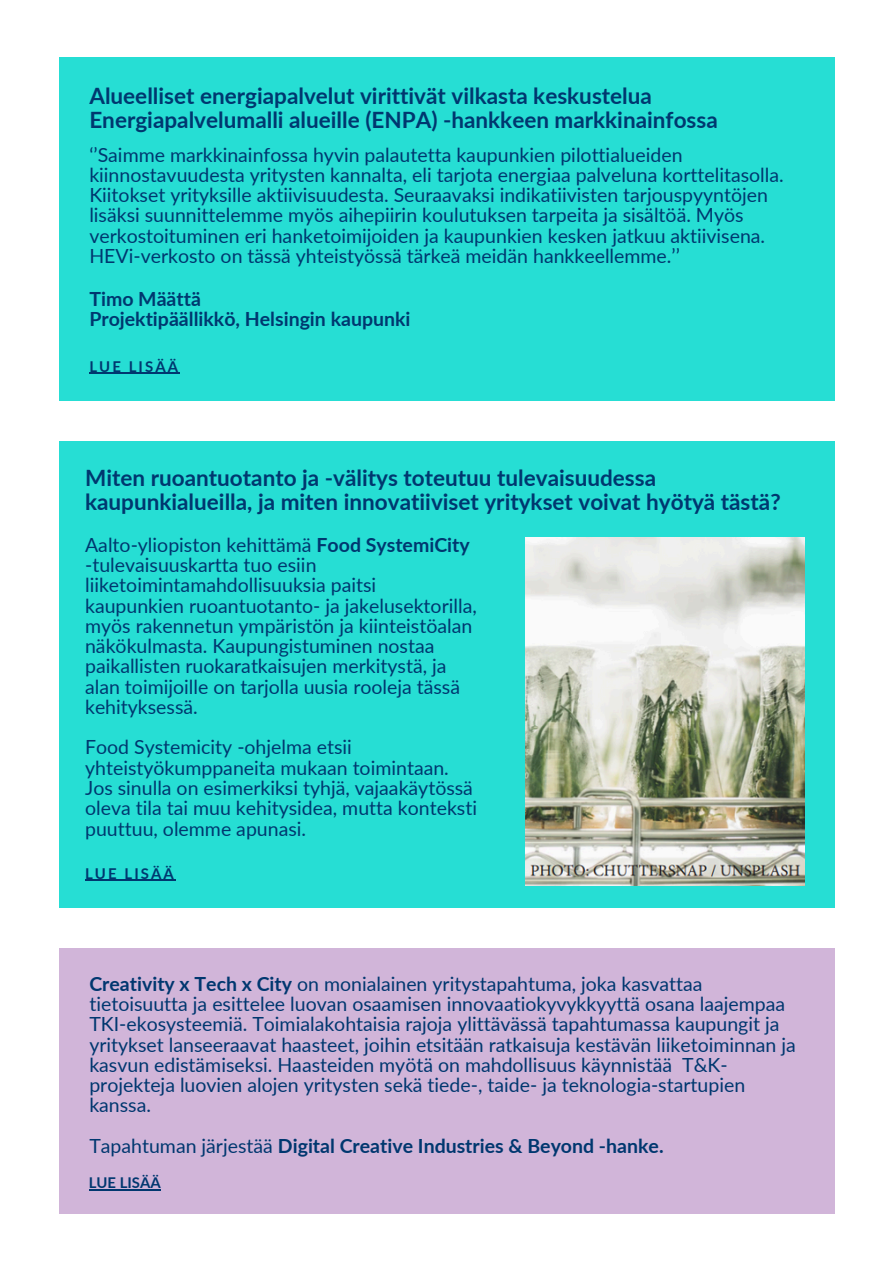
<style>
.page{position:relative;width:894px;height:1264px;background:#fff}
.page>*{position:absolute;margin:0;border:0;box-sizing:border-box;transform-origin:0 0}
.t1{font:700 22.5px/23.7px "Lato";color:#00376f}
.t2{font:19.5px/20.2px "Lato";color:#00376f}
.t3{font:700 19.5px/20.2px "Lato";color:#00376f}
.t4{font:700 14.85px "Lato";letter-spacing:.14em;color:#00376f}
.t5{font:700 14.85px "Lato";color:#00376f}
.s1{font-weight:700}
.s2{font-weight:400}
</style>
<div class="page">
<div style="left:59px;top:948px;width:775px;height:265px;background:#d1b5d9"></div>
<div style="left:59px;top:57px;width:775px;height:343px;background:#26ded4"></div>
<div style="left:59px;top:441px;width:775px;height:466px;background:#26ded4"></div>
<hr style="left:85px;top:879px;width:91px;height:1px;background:#00376f">
<hr style="left:89px;top:372px;width:91px;height:2px;background:#00376f">
<img style="left:526px;top:537px;width:277px;height:349px">
<hr style="left:89px;top:1189px;width:72px;height:1px;background:#00376f">
<h1 class="t1" style="left:89px;top:83px;width:629px">Alueelliset energiapalvelut virittivät vilkasta keskustelua<br>Energiapalvelumalli alueille (ENPA) -hankkeen markkinainfossa</h1>
<p class="t2" style="left:89px;top:144px;width:695px">‘’Saimme markkinainfossa hyvin palautetta kaupunkien pilottialueiden kiinnostavuudesta yritysten kannalta, eli tarjota energiaa palveluna korttelitasolla.<br>Kiitokset yrityksille aktiivisuudesta. Seuraavaksi indikatiivisten tarjouspyyntöjen lisäksi suunnittelemme myös aihepiirin koulutuksen tarpeita ja sisältöä. Myös verkostoituminen eri hanketoimijoiden ja kaupunkien kesken jatkuu aktiivisena.<br>HEVi-verkosto on tässä yhteistyössä tärkeä meidän hankkeellemme.’’</p>
<h1 class="t3" style="left:89px;top:288px;width:322px">Timo Määttä<br>Projektipäällikkö, Helsingin kaupunki</h1>
<p class="t4" style="left:89px;top:357px;width:90px">LUE LISÄÄ</p>
<h3 class="t1" style="left:85px;top:466px;width:697px">Miten ruoantuotanto ja -välitys toteutuu tulevaisuudessa kaupunkialueilla, ja miten innovatiiviset yritykset voivat hyötyä tästä?</h3>
<h3 class="t2" style="left:85px;top:534px;width:393px">Aalto-yliopiston kehittämä <span class="s1">Food SystemiCity </span>-tulevaisuuskartta tuo esiin liiketoimintamahdollisuuksia paitsi kaupunkien ruoantuotanto- ja jakelusektorilla, myös rakennetun ympäristön ja kiinteistöalan näkökulmasta. Kaupungistuminen nostaa paikallisten ruokaratkaisujen merkitystä, ja alan toimijoille on tarjolla uusia rooleja tässä kehityksessä.</h3>
<p class="t2" style="left:85px;top:736px;width:393px">Food Systemicity -ohjelma etsii yhteistyökumppaneita mukaan toimintaan.<br>Jos sinulla on esimerkiksi tyhjä, vajaakäytössä oleva tila tai muu kehitysidea, mutta konteksti puuttuu, olemme apunasi.</p>
<p class="t4" style="left:85px;top:864px;width:90px">LUE LISÄÄ</p>
<h3 class="t2" style="left:89px;top:973px;width:707px"><span class="s1">Creativity x Tech x City</span> on monialainen yritystapahtuma, joka kasvattaa tietoisuutta ja esittelee luovan osaamisen innovaatiokyvykkyyttä osana laajempaa TKI-ekosysteemiä. Toimialakohtaisia rajoja ylittävässä tapahtumassa kaupungit ja yritykset lanseeraavat haasteet, joihin etsitään ratkaisuja kestävän liiketoiminnan ja kasvun edistämiseksi. Haasteiden myötä on mahdollisuus käynnistää T&amp;K&shy;projekteja luovien alojen yritysten sekä tiede-, taide- ja teknologia-startupien kanssa.</h3>
<h2 class="t3" style="left:89px;top:1135px;width:575px"><span class="s2">Tapahtuman järjestää</span> Digital Creative Industries &amp; Beyond -hanke.</h2>
<h3 class="t5" style="left:89px;top:1173px;width:73px">LUE LISÄÄ</h3>
</div>
